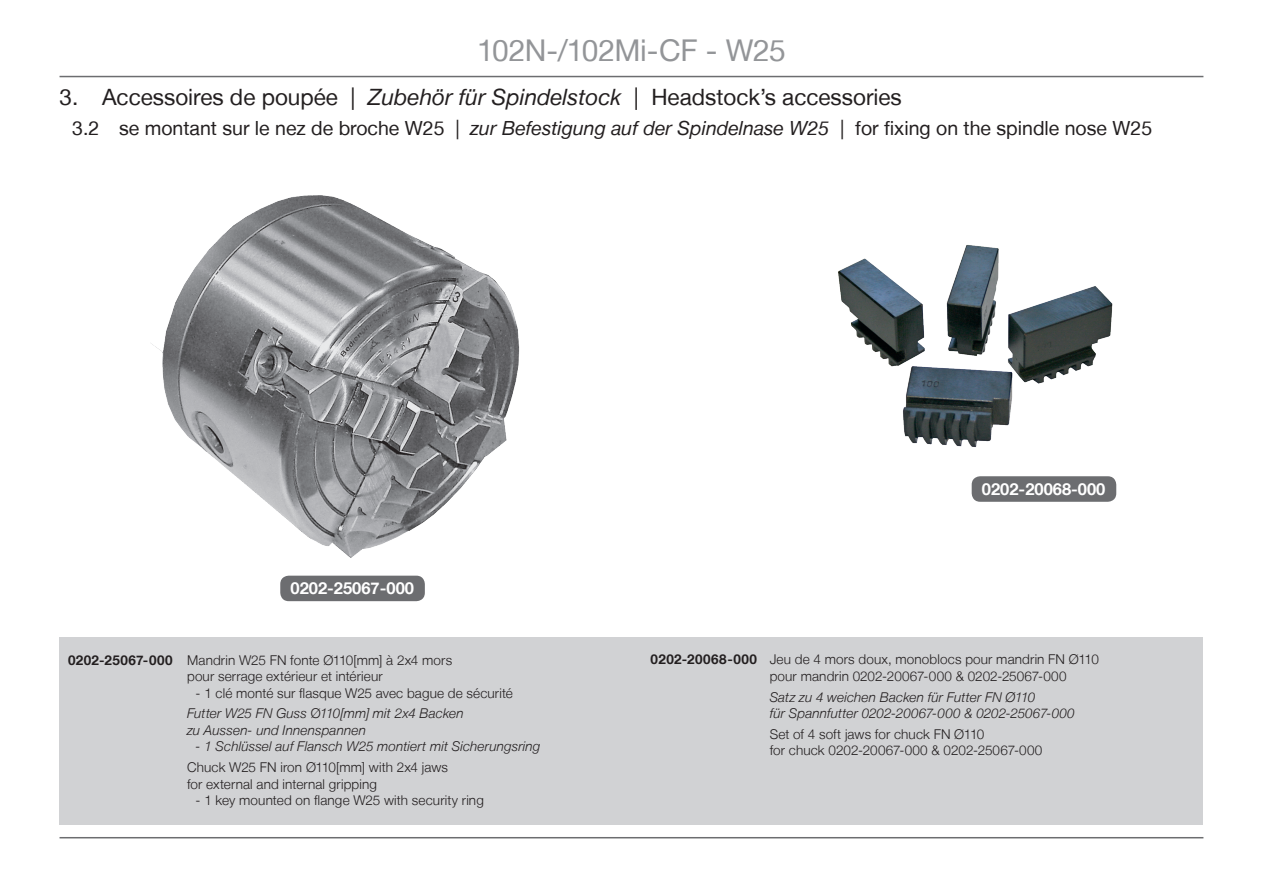
<style>
.page{position:relative;width:1263px;height:893px;background:#fff}
.page>*{position:absolute;margin:0;border:0;box-sizing:border-box;transform-origin:0 0}
.t1{font:30px "Helvetica Neue LT";letter-spacing:-.02em;color:#939598}
.t2{font:22.5px "Helvetica Neue LT";color:#231f20}
.t3{font:19.5px "Helvetica Neue LT";color:#231f20}
.t4{font:700 16.5px "Helvetica Neue LT";color:#fff}
.t5{font:300 13.5px/16.5px "Helvetica Neue LT";letter-spacing:.01em;color:#231f20}
.t6{font:italic 300 13.5px/16.5px "Helvetica Neue LT";letter-spacing:.01em;color:#231f20}
.s1{font-style:italic}
.s2{font-weight:700}
</style>
<div class="page">
<img style="left:151px;top:195px;width:369px;height:363px">
<div style="left:280px;top:576px;width:145px;height:25px;background:#6c6d70;border-radius:9px"></div>
<div style="left:972px;top:476px;width:144px;height:26px;background:#6c6d70;border-radius:9px"></div>
<img style="left:838px;top:245px;width:275px;height:202px">
<hr style="left:60px;top:837px;width:1143px;height:1px;background:#6c6d70">
<hr style="left:60px;top:76px;width:1143px;height:1px;background:#6c6d70">
<div style="left:60px;top:638px;width:1143px;height:187px;background:#d1d2d4"></div>
<h1 class="t1" style="left:477px;top:33px;width:310px">102N-/102Mi-CF - W25</h1>
<h2 class="t2" style="left:60px;top:84px;width:844px">3. Accessoires de poupée | <span class="s1">Zubehör für Spindelstock</span> | Headstock’s accessories</h2>
<h3 class="t3" style="left:72px;top:117px;width:1081px">3.2 se montant sur le nez de broche W25 | <span class="s1">zur Befestigung auf der Spindelnase W25</span> | for fixing on the spindle nose W25</h3>
<p class="t4" style="left:290px;top:578px;width:125px">0202-25067-000</p>
<p class="t5" style="left:187px;top:651px;width:267px;text-indent:-119px"><span class="s2">0202-25067-000</span> Mandrin W25 FN fonte Ø110[mm] à 2x4 mors pour serrage extérieur et intérieur</p>
<p class="t5" style="left:187px;top:682px;width:327px;line-height:20.7px;text-indent:9px">- 1 clé monté sur flasque W25 avec bague de sécurité<br><span class="s1">Futter W25 FN Guss</span> Ø<span class="s1">110[mm] mit 2x4 Backen</span></p>
<p class="t6" style="left:187px;top:721px;width:180px">zu Aussen- und Innenspannen</p>
<p class="t6" style="left:196px;top:738px;width:346px">- 1 Schlüssel auf Flansch W25 montiert mit Sicherungsring</p>
<p class="t5" style="left:187px;top:759px;width:262px">Chuck W25 FN iron Ø110[mm] with 2x4 jaws for external and internal gripping</p>
<p class="t5" style="left:196px;top:792px;width:290px">- 1 key mounted on flange W25 with security ring</p>
<p class="t4" style="left:982px;top:479px;width:125px">0202-20068-000</p>
<p class="t5" style="left:770px;top:651px;width:331px;text-indent:-119px"><span class="s2">0202-20068-000</span> Jeu de 4 mors doux, monoblocs pour mandrin FN Ø110 pour mandrin 0202-20067-000 &amp; 0202-25067-000</p>
<p class="t6" style="left:770px;top:688px;width:306px">Satz zu 4 weichen Backen für Futter FN Ø110<br>für Spannfutter 0202-20067-000 &amp; 0202-25067-000</p>
<p class="t5" style="left:770px;top:726px;width:274px">Set of 4 soft jaws for chuck FN Ø110<br>for chuck 0202-20067-000 &amp; 0202-25067-000</p>
</div>
